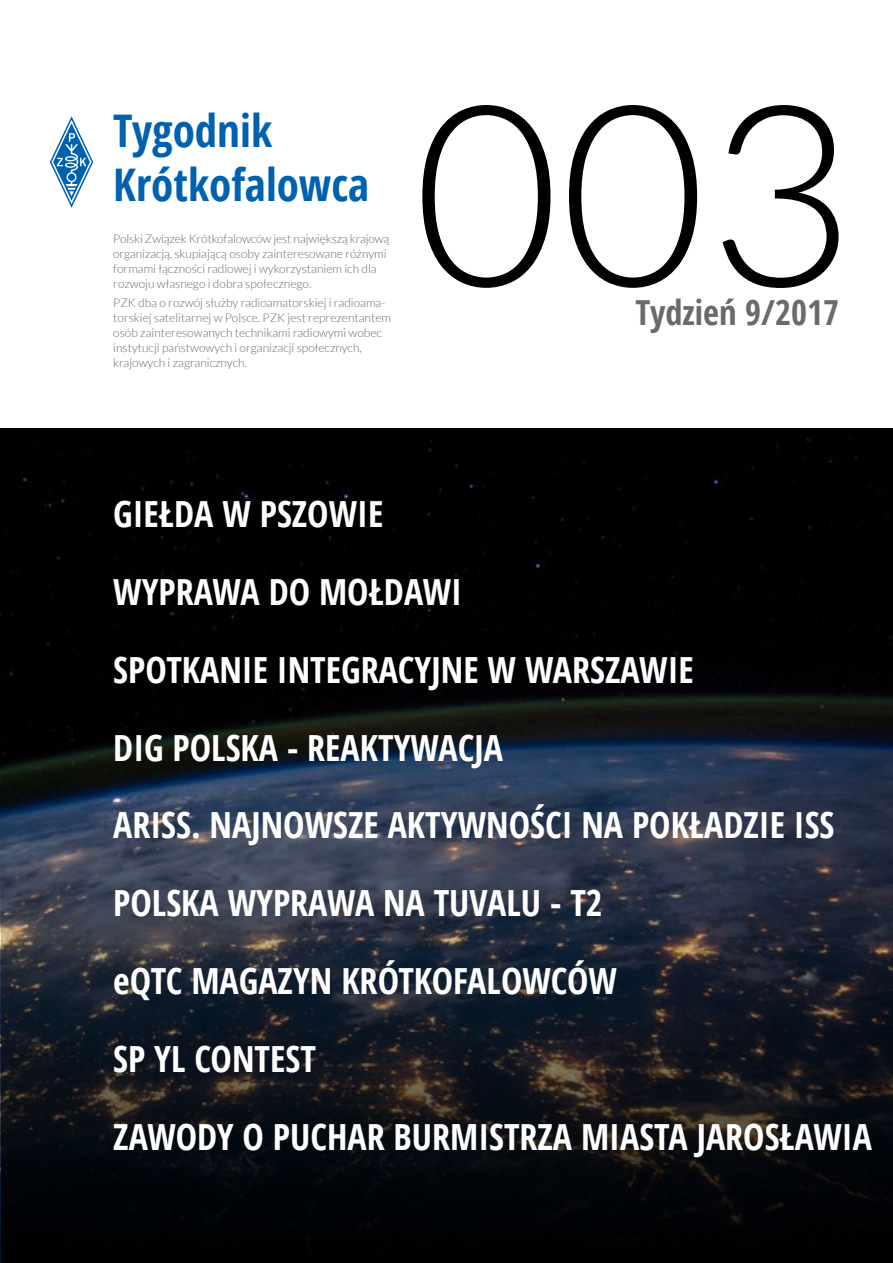
<style>
.page{position:relative;width:893px;height:1263px;background:#fff}
.page>*{position:absolute;margin:0;border:0;box-sizing:border-box;transform-origin:0 0}
.t1{font:300 252.75px "Lato";color:#000}
.t2{font:700 condensed 45px/54px "Open Sans";color:#0061af}
.t3{font:700 condensed 36px/77.7px "Open Sans";color:#fff}
.t4{font:700 condensed 34.5px "Open Sans";color:#6a6a6a}
.t5{font:300 12px/15px "Lato";color:#6a6a6a}
</style>
<div class="page">
<img style="left:0;top:428px;width:893px;height:835px">
<svg style="left:1px;top:858px;width:892px;height:405px;background:#171b23"></svg>
<svg style="left:50px;top:116px;width:44px;height:92px"></svg>
<h2 class="t2" style="left:113px;top:103px;width:257px">Tygodnik<br>Krótkofalowca</h2>
<p class="t5" style="left:113px;top:231px;width:278px">Polski Związek Krótkofalowców jest największą krajową organizacją, skupiającą osoby zainteresowane różnymi formami łączności radiowej i wykorzystaniem ich dla rozwoju własnego i dobra społecznego.</p>
<p class="t5" style="left:113px;top:295px;width:279px">PZK dba o rozwój służby radioamatorskiej i radioama&shy;torskiej satelitarnej w Polsce. PZK jest reprezentantem osób zainteresowanych technikami radiowymi wobec instytucji państwowych i organizacji społecznych,</p>
<p class="t5" style="left:113px;top:355px;width:135px">krajowych i zagranicznych.</p>
<h1 class="t1" style="left:413px;top:60px;width:441px">003</h1>
<h3 class="t4" style="left:636px;top:288px;width:205px">Tydzień 9/2017</h3>
<h3 class="t3" style="left:113px;top:474px;width:350px">GIEŁDA W PSZOWIE<br>WYPRAWA DO MOŁDAWI</h3>
<h3 class="t3" style="left:113px;top:630px;width:582px">SPOTKANIE INTEGRACYJNE W WARSZAWIE</h3>
<h3 class="t3" style="left:113px;top:708px;width:723px">DIG POLSKA - REAKTYWACJA<br>ARISS. NAJNOWSZE AKTYWNOŚCI NA POKŁADZIE ISS<br>POLSKA WYPRAWA NA TUVALU - T2</h3>
<h3 class="t3" style="left:113px;top:941px;width:505px">eQTC MAGAZYN KRÓTKOFALOWCÓW</h3>
<h3 class="t3" style="left:113px;top:1019px;width:204px">SP YL CONTEST</h3>
<h3 class="t3" style="left:113px;top:1097px;width:760px">ZAWODY O PUCHAR BURMISTRZA MIASTA JAROSŁAWIA</h3>
</div>
